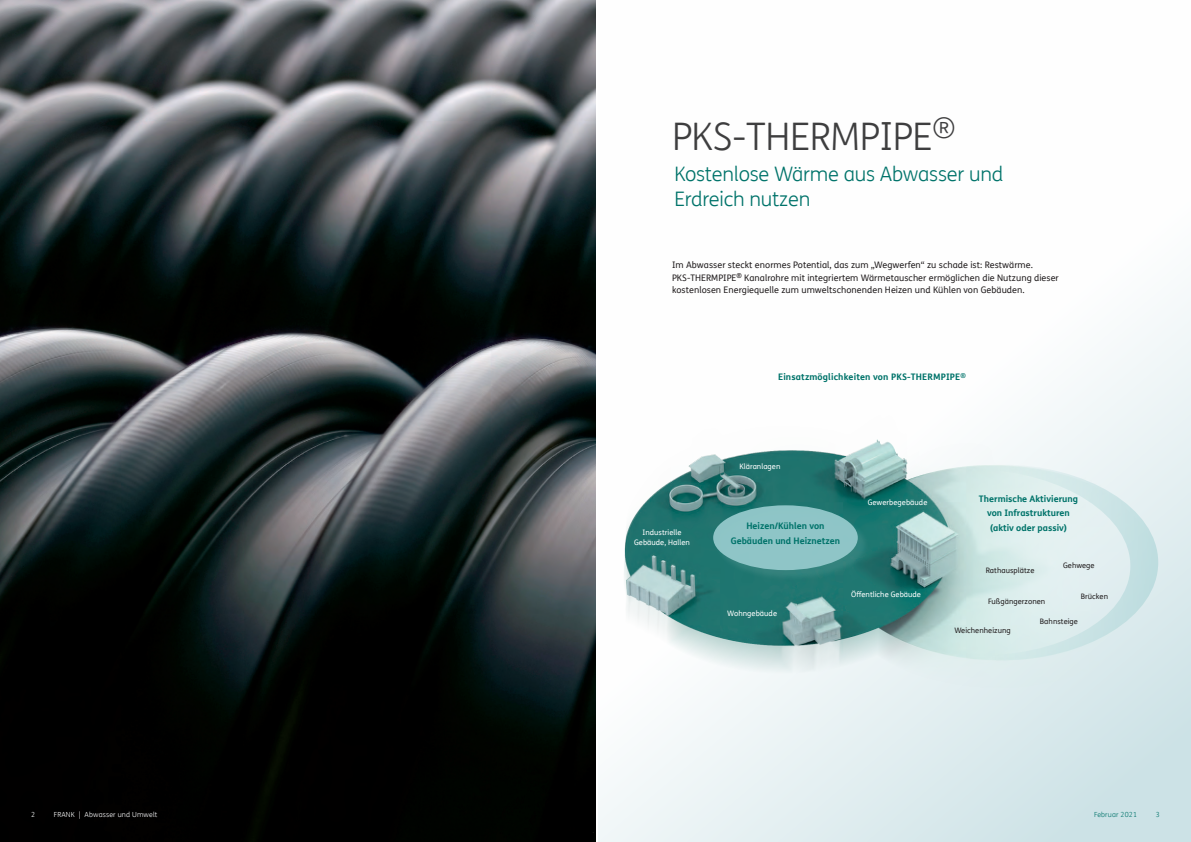
<style>
.page{position:relative;width:1191px;height:842px;background:#fff}
.page>*{position:absolute;margin:0;border:0;box-sizing:border-box;transform-origin:0 0}
.t1{font:300 38px "FS Me Pro";letter-spacing:-.01em;color:#3e3e3f}
.t2{font:300 20px/24.9px "FS Me Pro";letter-spacing:-.01em;color:#00736a}
.t3{font:9px/12.5px "FS Me Pro";letter-spacing:.005em;color:#231f20}
.t4{font:700 9px/14.4px "FS Me Pro";color:#00736a;text-align:center}
.t5{font:7.5px/10px "FS Me Pro";letter-spacing:.005em;color:#fff;text-align:center}
.t6{font:7.5px "FS Me Pro";letter-spacing:.005em;color:#231f20}
.t7{font:300 7px "FS Me Pro";letter-spacing:.02em;color:#fff}
.t8{font:300 7px "FS Me Pro";letter-spacing:.02em;color:#00736a}
</style>
<div class="page">
<svg style="left:598px;top:297px;width:593px;height:545px"></svg>
<img style="left:0;top:0;width:595px;height:842px">
<img style="left:598px;top:381px;width:573px;height:357px">
<svg style="left:919px;top:464px;width:239px;height:196px;background:#d0e5e4"></svg>
<div style="left:715px;top:507px;width:155px;height:75px;background:#fff;opacity:.09"></div>
<div style="left:713px;top:505px;width:144px;height:65px;background:#8fc5c7;border-radius:50%"></div>
<h1 class="t1" style="left:672px;top:110px;width:285px">PKS-THERMPIPE<sup>®</sup></h1>
<h2 class="t2" style="left:674px;top:161px;width:330px">Kostenlose Wärme aus Abwasser und<br>Erdreich nutzen</h2>
<p class="t3" style="left:672px;top:259px;width:388px">Im Abwasser steckt enormes Potential, das zum „Wegwerfen“ zu schade ist: Restwärme.<br>PKS-THERMPIPE<sup>®</sup> Kanalrohre mit integriertem Wärmetauscher ermöglichen die Nutzung dieser kostenlosen Energiequelle zum umweltschonenden Heizen und Kühlen von Gebäuden.</p>
<p class="t4" style="left:778px;top:370px;width:189px">Einsatzmöglichkeiten von PKS-THERMPIPE<sup>®</sup></p>
<p class="t5" style="left:634px;top:528px;width:57px">Industrielle<br>Gebäude, Hallen</p>
<p class="t5" style="left:739px;top:461px;width:43px">Kläranlagen</p>
<p class="t4" style="left:730px;top:518px;width:111px">Heizen/Kühlen von<br>Gebäuden und Heiznetzen</p>
<p class="t5" style="left:867px;top:498px;width:61px">Gewerbegebäude</p>
<p class="t5" style="left:727px;top:608px;width:51px">Wohngebäude</p>
<p class="t5" style="left:851px;top:589px;width:71px">Öffentliche Gebäude</p>
<p class="t4" style="left:979px;top:491px;width:101px">Thermische Aktivierung von Infrastrukturen (aktiv oder passiv)</p>
<p class="t6" style="left:985px;top:565px;width:50px">Rathausplätze</p>
<p class="t6" style="left:988px;top:596px;width:59px">Fußgängerzonen</p>
<p class="t6" style="left:1063px;top:560px;width:33px">Gehwege</p>
<p class="t6" style="left:1080px;top:591px;width:29px">Brücken</p>
<p class="t6" style="left:954px;top:625px;width:58px">Weichenheizung</p>
<p class="t6" style="left:1040px;top:616px;width:40px">Bahnsteige</p>
<p class="t7" style="left:31px;top:810px;width:6px">2</p>
<p class="t7" style="left:54px;top:810px;width:105px">FRANK | Abwasser und Umwelt</p>
<p class="t8" style="left:1094px;top:810px;width:44px">Februar 2021</p>
<p class="t8" style="left:1155px;top:810px;width:6px">3</p>
</div>
